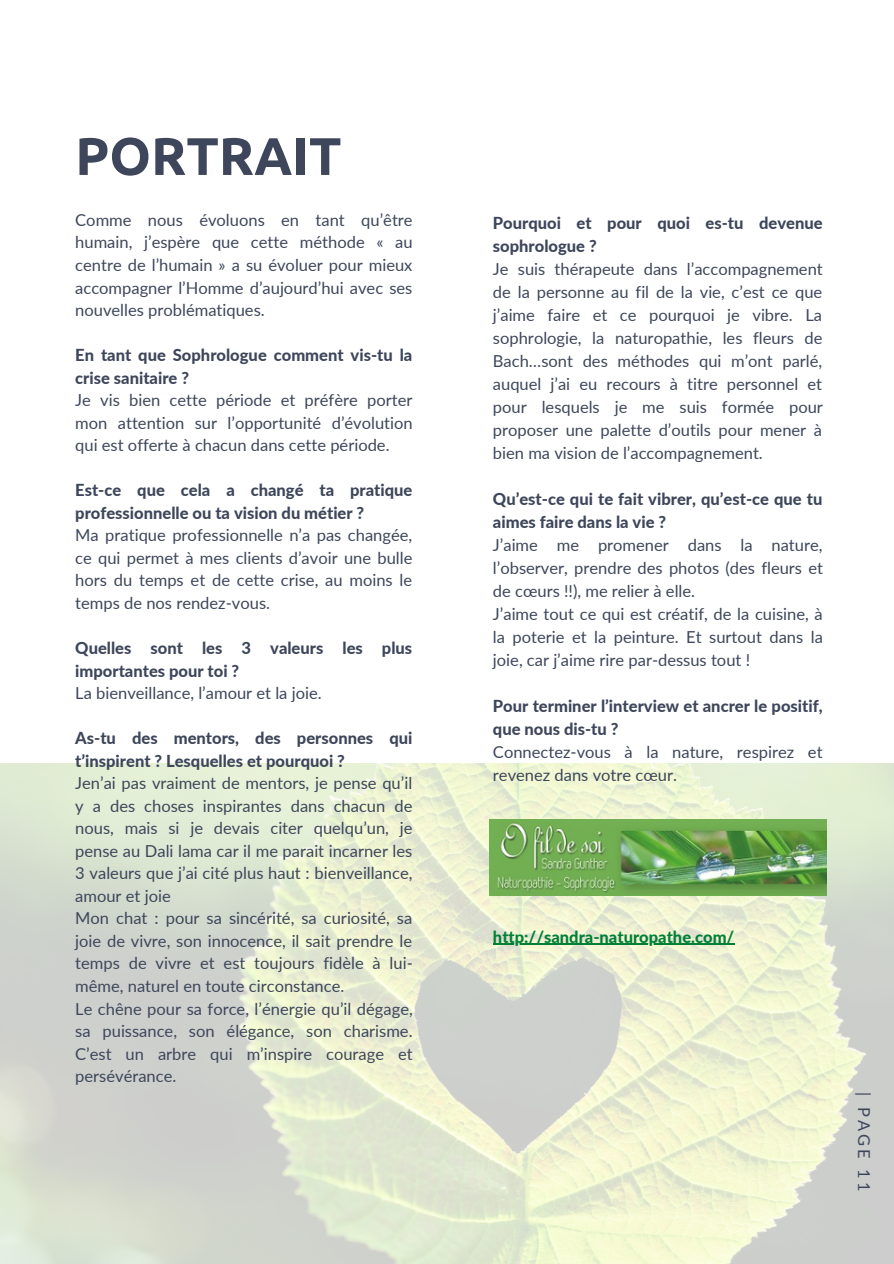
<style>
.page{position:relative;width:894px;height:1264px;background:#fff}
.page>*{position:absolute;margin:0;border:0;box-sizing:border-box;transform-origin:0 0}
.t1{font:700 52.8px "Ubuntu";color:#3d465a}
.t2{font:16.5px/22.5px "Lato";color:#3d465a;text-align:justify}
.t3{font:800 16.5px/22.5px "Lato";color:#3d465a}
.t4{font:800 16.5px "Lato";color:#008037}
</style>
<div class="page">
<img style="left:0;top:763px;width:893px;height:500px">
<hr style="left:493px;top:943px;width:241px;height:1px;background:#008037">
<img style="left:489px;top:819px;width:337px;height:76px">
<p class="t1" style="left:75px;top:126px;width:267px">PORTRAIT</p>
<p class="t2" style="left:75px;top:208px;width:339px">Comme nous évoluons en tant qu’être humain, j’espère que cette méthode « au centre de l’humain » a su évoluer pour mieux accompagner l’Homme d’aujourd’hui avec ses nouvelles problématiques.</p>
<p class="t3" style="left:75px;top:343px;width:338px">En tant que Sophrologue comment vis-tu la crise sanitaire ?</p>
<p class="t2" style="left:75px;top:388px;width:339px">Je vis bien cette période et préfère porter mon attention sur l’opportunité d’évolution qui est offerte à chacun dans cette période.</p>
<p class="t3" style="left:75px;top:478px;width:338px">Est-ce que cela a changé ta pratique professionnelle ou ta vision du métier ?</p>
<p class="t2" style="left:75px;top:523px;width:338px">Ma pratique professionnelle n’a pas changée, ce qui permet à mes clients d’avoir une bulle hors du temps et de cette crise, au moins le temps de nos rendez-vous.</p>
<p class="t3" style="left:75px;top:636px;width:338px">Quelles sont les 3 valeurs les plus importantes pour toi ?</p>
<p class="t2" style="left:75px;top:681px;width:248px">La bienveillance, l’amour et la joie.</p>
<p class="t3" style="left:75px;top:726px;width:338px">As-tu des mentors, des personnes qui t’inspirent ? Lesquelles et pourquoi ?</p>
<p class="t2" style="left:75px;top:771px;width:339px">Jen’ai pas vraiment de mentors, je pense qu’il y a des choses inspirantes dans chacun de nous, mais si je devais citer quelqu’un, je pense au Dali lama car il me parait incarner les 3 valeurs que j’ai cité plus haut : bienveillance, amour et joie</p>
<p class="t2" style="left:75px;top:906px;width:339px">Mon chat : pour sa sincérité, sa curiosité, sa joie de vivre, son innocence, il sait prendre le temps de vivre et est toujours fidèle à lui&shy;même, naturel en toute circonstance.</p>
<p class="t2" style="left:75px;top:996px;width:339px">Le chêne pour sa force, l’énergie qu’il dégage, sa puissance, son élégance, son charisme.<br>C’est un arbre qui m’inspire courage et persévérance.</p>
<p class="t3" style="left:493px;top:211px;width:331px;line-height:23px">Pourquoi et pour quoi es-tu devenue sophrologue ?</p>
<p class="t2" style="left:493px;top:257px;width:331px;line-height:23px">Je suis thérapeute dans l’accompagnement de la personne au fil de la vie, c’est ce que j’aime faire et ce pourquoi je vibre. La sophrologie, la naturopathie, les fleurs de Bach…sont des méthodes qui m’ont parlé, auquel j’ai eu recours à titre personnel et pour lesquels je me suis formée pour proposer une palette d’outils pour mener à bien ma vision de l’accompagnement.</p>
<p class="t3" style="left:493px;top:487px;width:331px;line-height:23px">Qu’est-ce qui te fait vibrer, qu’est-ce que tu aimes faire dans la vie ?</p>
<p class="t2" style="left:493px;top:533px;width:331px;line-height:23px">J’aime me promener dans la nature, l’observer, prendre des photos (des fleurs et de cœurs !!), me relier à elle.</p>
<p class="t2" style="left:493px;top:602px;width:331px;line-height:23px">J’aime tout ce qui est créatif, de la cuisine, à la poterie et la peinture. Et surtout dans la joie, car j’aime rire par-dessus tout !</p>
<p class="t3" style="left:493px;top:694px;width:331px;line-height:23px">Pour terminer l’interview et ancrer le positif, que nous dis-tu ?</p>
<p class="t2" style="left:493px;top:740px;width:331px;line-height:23px">Connectez-vous à la nature, respirez et revenez dans votre cœur.</p>
<p class="t4" style="left:493px;top:926px;width:243px">http://sandra-naturopathe.com/</p>
<p class="t2" style="left:875px;top:1092px;width:101px;rotate:90deg">| PAGE 11</p>
</div>
